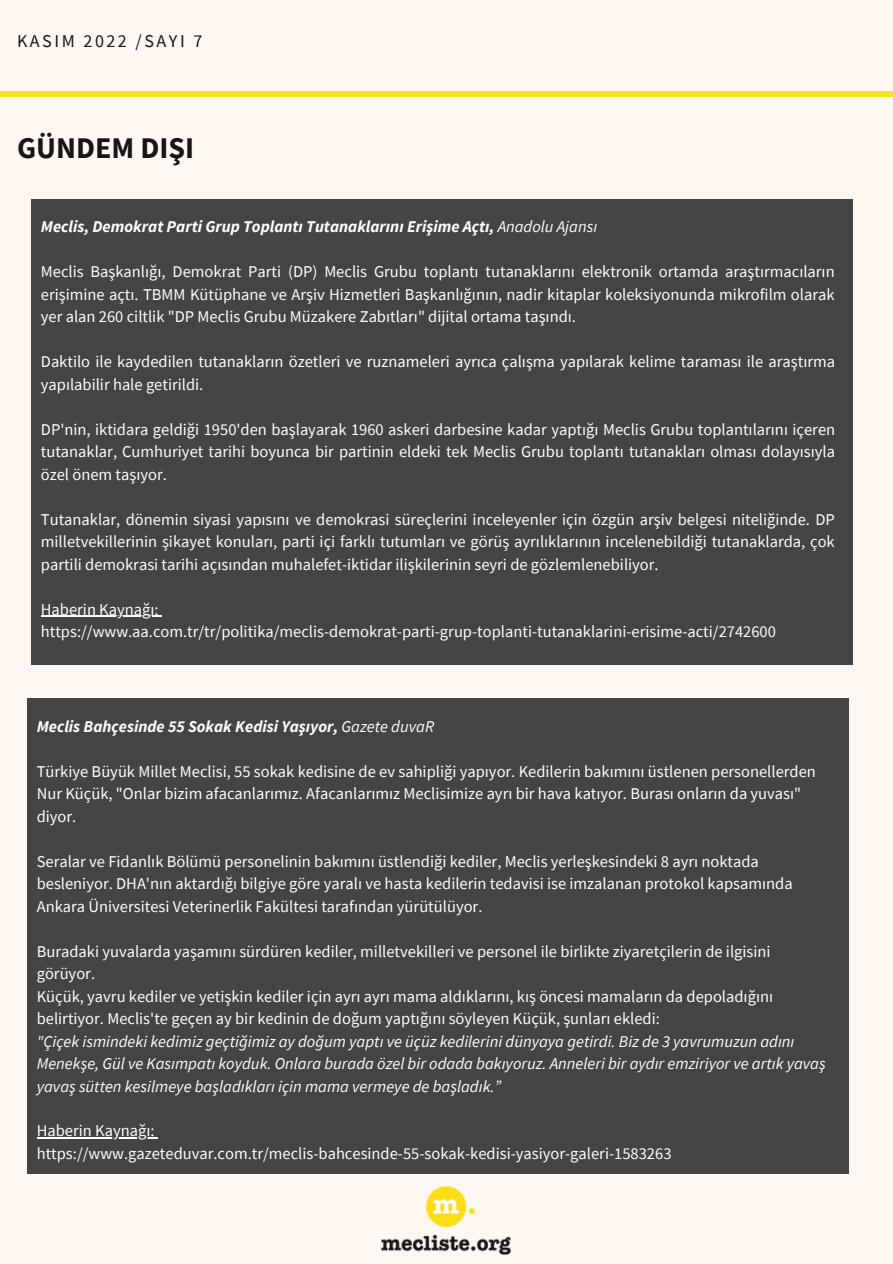
<style>
.page{position:relative;width:893px;height:1264px;background:#fff}
.page>*{position:absolute;margin:0;border:0;box-sizing:border-box;transform-origin:0 0}
.t1{font:700 30px "Source Sans Pro";color:#161616}
.t2{font:18px "Source Sans Pro";letter-spacing:.14em;color:#161616}
.t3{font:16.5px/22.5px "Source Sans Pro";color:#fffefb}
.t4{font:italic 16.5px/22.5px "Source Sans Pro";color:#fffefb}
.t5{font:italic 700 16.5px "Source Sans Pro";color:#fffefb}
.s1{font-weight:400}
</style>
<div class="page">
<div style="left:0;top:0;width:892px;height:1262px;background:#fff8f2"></div>
<div style="left:0;top:92px;width:892px;height:5px;background:#ffde1a"></div>
<div style="left:31px;top:199px;width:821px;height:466px;background:#444"></div>
<img style="left:381px;top:1186px;width:130px;height:67px">
<hr style="left:41px;top:616px;width:118px;height:1px;background:#fffefb">
<div style="left:27px;top:698px;width:821px;height:475px;background:#444"></div>
<hr style="left:37px;top:1137px;width:117px;height:1px;background:#fffefb">
<p class="t2" style="left:17px;top:29px;width:187px">KASIM 2022 /SAYI 7</p>
<h1 class="t1" style="left:17px;top:128px;width:178px">GÜNDEM DIŞI</h1>
<p class="t5" style="left:41px;top:216px;width:558px">Meclis, Demokrat Parti Grup Toplantı Tutanaklarını Erişime Açtı, <span class="s1">Anadolu Ajansı</span></p>
<p class="t3" style="left:41px;top:260px;width:795px;text-align:justify">Meclis Başkanlığı, Demokrat Parti (DP) Meclis Grubu toplantı tutanaklarını elektronik ortamda araştırmacıların erişimine açtı. TBMM Kütüphane ve Arşiv Hizmetleri Başkanlığının, nadir kitaplar koleksiyonunda mikrofilm olarak yer alan 260 ciltlik "DP Meclis Grubu Müzakere Zabıtları" dijital ortama taşındı.</p>
<p class="t3" style="left:41px;top:350px;width:795px">Daktilo ile kaydedilen tutanakların özetleri ve ruznameleri ayrıca çalışma yapılarak kelime taraması ile araştırma yapılabilir hale getirildi.</p>
<p class="t3" style="left:41px;top:418px;width:795px;text-align:justify">DP'nin, iktidara geldiği 1950'den başlayarak 1960 askeri darbesine kadar yaptığı Meclis Grubu toplantılarını içeren tutanaklar, Cumhuriyet tarihi boyunca bir partinin eldeki tek Meclis Grubu toplantı tutanakları olması dolayısıyla özel önem taşıyor.</p>
<p class="t3" style="left:41px;top:507px;width:795px;text-align:justify">Tutanaklar, dönemin siyasi yapısını ve demokrasi süreçlerini inceleyenler için özgün arşiv belgesi niteliğinde. DP milletvekillerinin şikayet konuları, parti içi farklı tutumları ve görüş ayrılıklarının incelenebildiği tutanaklarda, çok partili demokrasi tarihi açısından muhalefet-iktidar ilişkilerinin seyri de gözlemlenebiliyor.</p>
<p class="t3" style="left:41px;top:597px;width:736px">Haberin Kaynağı: https://www.aa.com.tr/tr/politika/meclis-demokrat-parti-grup-toplanti-tutanaklarini-erisime-acti/2742600</p>
<p class="t5" style="left:37px;top:715px;width:399px">Meclis Bahçesinde 55 Sokak Kedisi Yaşıyor, <span class="s1">Gazete duvaR</span></p>
<p class="t3" style="left:37px;top:759px;width:780px">Türkiye Büyük Millet Meclisi, 55 sokak kedisine de ev sahipliği yapıyor. Kedilerin bakımını üstlenen personellerden<br>Nur Küçük, "Onlar bizim afacanlarımız. Afacanlarımız Meclisimize ayrı bir hava katıyor. Burası onların da yuvası" diyor.</p>
<p class="t3" style="left:37px;top:849px;width:757px">Seralar ve Fidanlık Bölümü personelinin bakımını üstlendiği kediler, Meclis yerleşkesindeki 8 ayrı noktada besleniyor. DHA'nın aktardığı bilgiye göre yaralı ve hasta kedilerin tedavisi ise imzalanan protokol kapsamında<br>Ankara Üniversitesi Veterinerlik Fakültesi tarafından yürütülüyor.</p>
<p class="t3" style="left:37px;top:939px;width:737px">Buradaki yuvalarda yaşamını sürdüren kediler, milletvekilleri ve personel ile birlikte ziyaretçilerin de ilgisini görüyor.<br>Küçük, yavru kediler ve yetişkin kediler için ayrı ayrı mama aldıklarını, kış öncesi mamaların da depoladığını belirtiyor. Meclis'te geçen ay bir kedinin de doğum yaptığını söyleyen Küçük, şunları ekledi:</p>
<p class="t4" style="left:37px;top:1029px;width:790px">"Çiçek ismindeki kedimiz geçtiğimiz ay doğum yaptı ve üçüz kedilerini dünyaya getirdi. Biz de 3 yavrumuzun adını<br>Menekşe, Gül ve Kasımpatı koyduk. Onlara burada özel bir odada bakıyoruz. Anneleri bir aydır emziriyor ve artık yavaş yavaş sütten kesilmeye başladıkları için mama vermeye de başladık.”</p>
<p class="t3" style="left:37px;top:1119px;width:636px">Haberin Kaynağı: https://www.gazeteduvar.com.tr/meclis-bahcesinde-55-sokak-kedisi-yasiyor-galeri-1583263</p>
</div>
